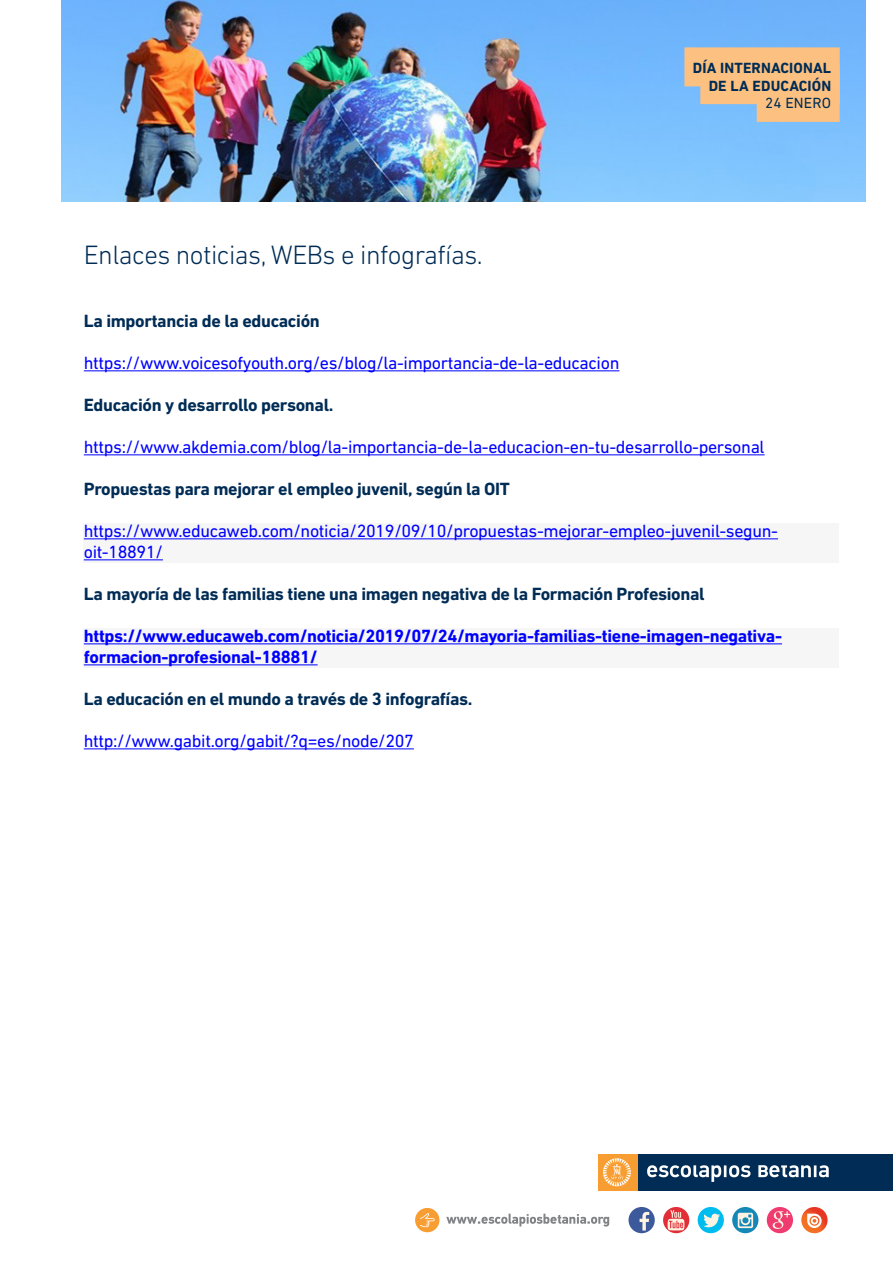
<style>
.page{position:relative;width:893px;height:1263px;background:#fff}
.page>*{position:absolute;margin:0;border:0;box-sizing:border-box;transform-origin:0 0}
.TITULO{font:300 27px "DIN Next LT Pro";letter-spacing:-.02em;color:#002c55}
.t1{font:18px/21px "DIN Next LT Pro";letter-spacing:-.02em;color:#00f}
.LADILLO_PEQUENO{font:700 18px "DIN Next LT Pro";letter-spacing:-.02em;color:#002c55}
.Heading_1{font:700 18px/21px "DIN Next LT Pro";letter-spacing:-.02em;color:#00f}
.ladillo_especial{font:700 15px "DIN Next LT Pro";letter-spacing:.01em;color:#002c55}
.ladillo_especial-2{font:15px "DIN Next LT Pro";letter-spacing:.01em;color:#002c55}
</style>
<div class="page">
<img style="left:62px;top:0;width:803px;height:202px">
<div style="left:684px;top:47px;width:156px;height:39px;background:#fcc180"></div>
<div style="left:700px;top:65px;width:140px;height:39px;background:#fcc180"></div>
<div style="left:757px;top:83px;width:83px;height:39px;background:#fcc180"></div>
<div style="left:607px;top:1154px;width:286px;height:36px;background:#002c55"></div>
<div style="left:598px;top:1154px;width:40px;height:36px;background:#f89d31"></div>
<svg style="left:603px;top:1158px;width:28px;height:28px"></svg>
<svg style="left:647px;top:1165px;width:182px;height:17px"></svg>
<div style="left:628px;top:1207px;width:27px;height:26px;background:#3b599b;border-radius:50%"></div>
<svg style="left:640px;top:1212px;width:9px;height:18px"></svg>
<svg style="left:663px;top:1207px;width:26px;height:26px"></svg>
<svg style="left:668px;top:1210px;width:16px;height:20px"></svg>
<div style="left:698px;top:1207px;width:26px;height:26px;background:#01bcee;border-radius:50%"></div>
<svg style="left:703px;top:1213px;width:17px;height:14px"></svg>
<svg style="left:732px;top:1207px;width:26px;height:26px"></svg>
<svg style="left:738px;top:1213px;width:15px;height:15px"></svg>
<div style="left:767px;top:1207px;width:26px;height:26px;background:#ef3b70;border-radius:50%"></div>
<svg style="left:773px;top:1211px;width:17px;height:18px"></svg>
<svg style="left:801px;top:1207px;width:27px;height:26px"></svg>
<svg style="left:807px;top:1214px;width:15px;height:14px"></svg>
<svg style="left:446px;top:1214px;width:163px;height:12px"></svg>
<div style="left:415px;top:1208px;width:24px;height:24px;background:#f89d31;border-radius:50%"></div>
<svg style="left:420px;top:1213px;width:15px;height:14px"></svg>
<hr style="left:84px;top:370px;width:535px;height:1px;background:#00f">
<hr style="left:84px;top:454px;width:681px;height:1px;background:#00f">
<div style="left:84px;top:524px;width:755px;height:38px;background:#f6f6f6"></div>
<hr style="left:84px;top:538px;width:694px;height:1px;background:#00f">
<hr style="left:84px;top:559px;width:79px;height:1px;background:#00f">
<div style="left:84px;top:628px;width:755px;height:40px;background:#f6f6f6"></div>
<hr style="left:84px;top:643px;width:698px;height:1px;background:#00f">
<hr style="left:84px;top:664px;width:234px;height:1px;background:#00f">
<hr style="left:84px;top:748px;width:330px;height:1px;background:#00f">
<p class="TITULO" style="left:84px;top:239px;width:401px">Enlaces noticias, WEBs e infografías.</p>
<p class="ladillo_especial" style="left:693px;top:59px;width:140px">DÍA INTERNACIONAL</p>
<p class="ladillo_especial" style="left:709px;top:77px;width:124px">DE LA EDUCACIÓN</p>
<p class="ladillo_especial-2" style="left:765px;top:95px;width:68px">24 ENERO</p>
<p class="LADILLO_PEQUENO" style="left:84px;top:310px;width:237px">La importancia de la educación</p>
<p class="t1" style="left:84px;top:352px;width:537px">https://www.voicesofyouth.org/es/blog/la-importancia-de-la-educacion</p>
<p class="LADILLO_PEQUENO" style="left:84px;top:394px;width:251px">Educación y desarrollo personal.</p>
<p class="t1" style="left:84px;top:436px;width:682px">https://www.akdemia.com/blog/la-importancia-de-la-educacion-en-tu-desarrollo-personal</p>
<p class="LADILLO_PEQUENO" style="left:84px;top:478px;width:428px">Propuestas para mejorar el empleo juvenil, según la OIT</p>
<p class="t1" style="left:84px;top:520px;width:696px">https://www.educaweb.com/noticia/2019/09/10/propuestas-mejorar-empleo-juvenil-segun&shy;oit-18891/</p>
<p class="LADILLO_PEQUENO" style="left:84px;top:583px;width:622px">La mayoría de las familias tiene una imagen negativa de la Formación Profesional</p>
<p class="Heading_1" style="left:84px;top:625px;width:700px">https://www.educaweb.com/noticia/2019/07/24/mayoria-familias-tiene-imagen-negativa&shy;formacion-profesional-18881/</p>
<p class="LADILLO_PEQUENO" style="left:84px;top:688px;width:390px">La educación en el mundo a través de 3 infografías.</p>
<p class="t1" style="left:84px;top:730px;width:332px">http://www.gabit.org/gabit/?q=es/node/207</p>
</div>
